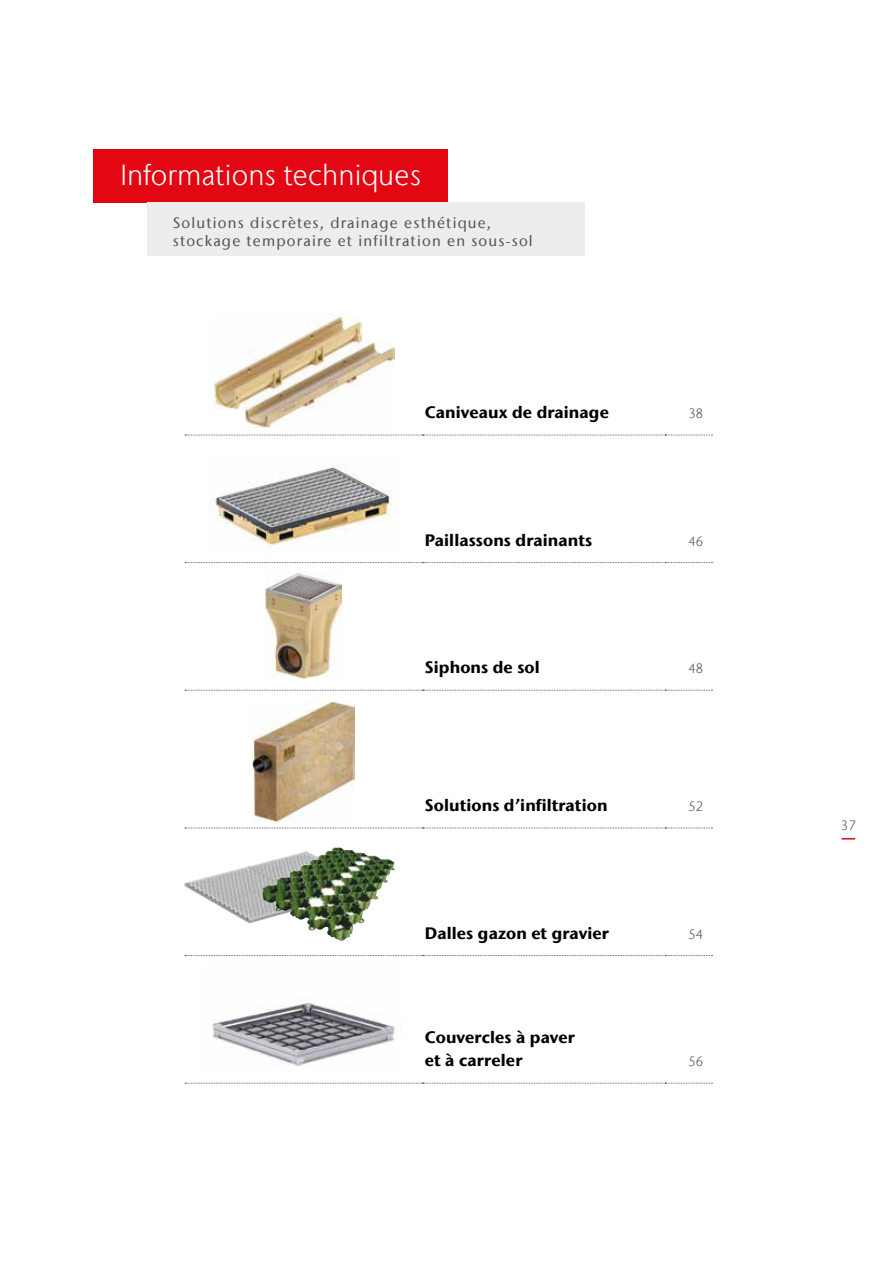
<style>
.page{position:relative;width:893px;height:1263px;background:#fff}
.page>*{position:absolute;margin:0;border:0;box-sizing:border-box;transform-origin:0 0}
.t1{font:300 28.95px "Stone Sans IIITC Com";letter-spacing:.005em;color:#fff}
.t2{font:700 16.5px/23.1px "Stone Sans IIITC Com";letter-spacing:.005em;color:#000}
.t3{font:500 15px/18px "Stone Sans IIITC Com";letter-spacing:.08em;color:#575756}
.t4{font:300 13.5px "Stone Sans IIITC Com";letter-spacing:.005em;color:#575756}
</style>
<div class="page">
<div style="left:94px;top:149px;width:354px;height:53px;background:#e30613"></div>
<div style="left:147px;top:202px;width:438px;height:54px;background:#ededed"></div>
<svg style="left:185px;top:435px;width:527px;height:1px"></svg>
<svg style="left:185px;top:562px;width:527px;height:1px"></svg>
<svg style="left:185px;top:690px;width:527px;height:1px"></svg>
<svg style="left:185px;top:827px;width:527px;height:1px"></svg>
<svg style="left:185px;top:1083px;width:527px;height:1px"></svg>
<svg style="left:185px;top:955px;width:527px;height:1px"></svg>
<img style="left:213px;top:315px;width:149px;height:95px">
<img style="left:246px;top:342px;width:149px;height:86px">
<img style="left:213px;top:465px;width:181px;height:83px">
<img style="left:266px;top:573px;width:75px;height:106px">
<img style="left:252px;top:701px;width:103px;height:120px">
<img style="left:262px;top:847px;width:75px;height:92px">
<img style="left:212px;top:1002px;width:183px;height:65px">
<svg style="left:842px;top:838px;width:13px;height:1px"></svg>
<h1 class="t1" style="left:120px;top:157px;width:302px">Informations techniques</h1>
<p class="t3" style="left:173px;top:213px;width:362px">Solutions discrètes, drainage esthétique, stockage temporaire et infiltration en sous-sol</p>
<p class="t2" style="left:425px;top:400px;width:186px">Caniveaux de drainage</p>
<p class="t4" style="left:688px;top:405px;width:16px">38</p>
<p class="t2" style="left:425px;top:528px;width:169px">Paillassons drainants</p>
<p class="t4" style="left:688px;top:533px;width:16px">46</p>
<p class="t2" style="left:425px;top:655px;width:116px">Siphons de sol</p>
<p class="t4" style="left:688px;top:660px;width:16px">48</p>
<p class="t2" style="left:425px;top:793px;width:184px">Solutions d’infiltration</p>
<p class="t4" style="left:688px;top:798px;width:16px">52</p>
<p class="t2" style="left:425px;top:921px;width:186px">Dalles gazon et gravier</p>
<p class="t4" style="left:688px;top:925px;width:16px">54</p>
<p class="t2" style="left:425px;top:1025px;width:152px">Couvercles à paver et à carreler</p>
<p class="t4" style="left:688px;top:1053px;width:16px">56</p>
<p class="t4" style="left:841px;top:816px;width:16px">37</p>
</div>
